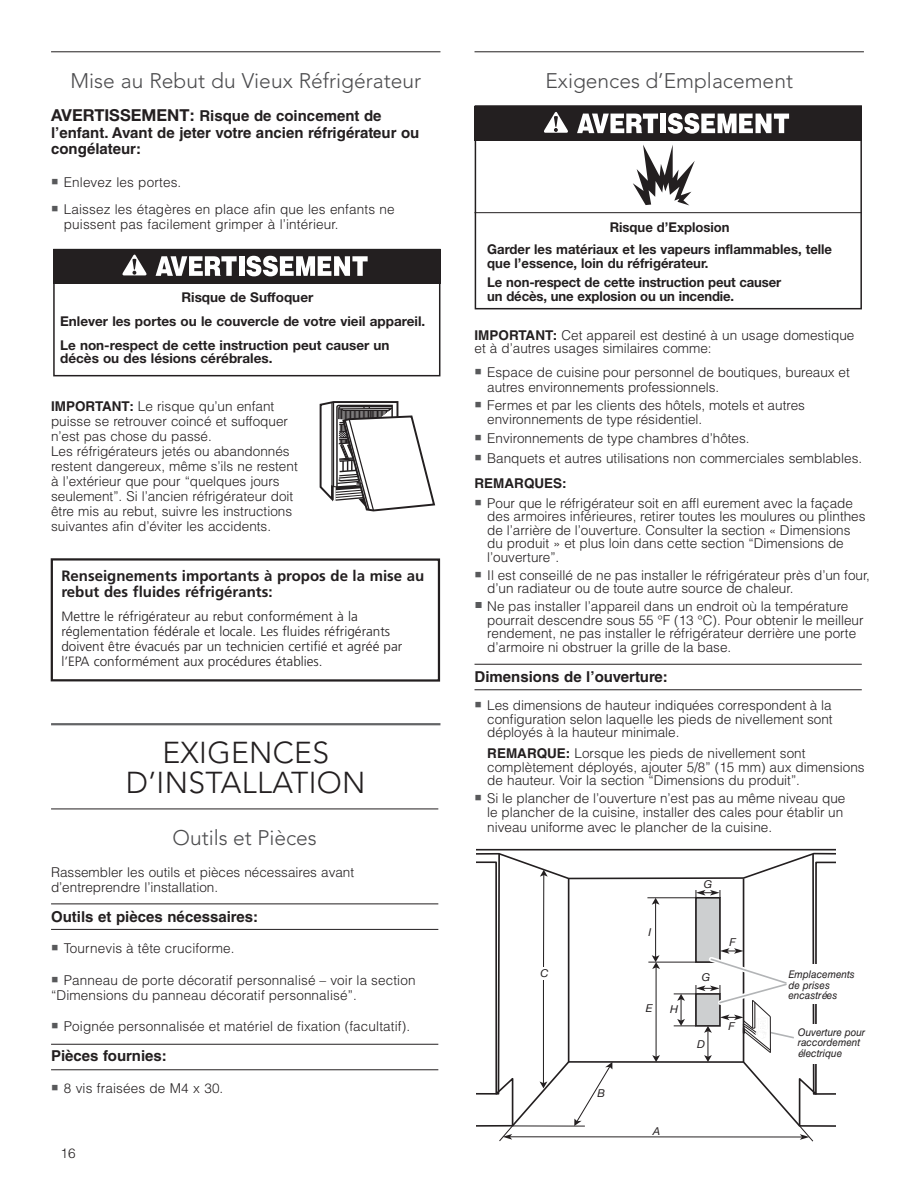
<style>
.page{position:relative;width:915px;height:1191px;background:#fff}
.page>*{position:absolute;margin:0;border:0;box-sizing:border-box;transform-origin:0 0}
.t1{font:300 30px/30px "Avenir";letter-spacing:.01em;color:#231f20;text-align:center}
.t2{font:300 21px "Avenir";color:#4c4c4e}
.t3{font:700 15px/16.5px "Helvetica LT Std";color:#231f20}
.t4{font:700 15px/16.5px "Frutiger";color:#231f20}
.t5{font:300 13.5px/13.5px "Helvetica LT Std";color:#231f20}
.t6{font:700 13.5px/24px "Helvetica Neue";color:#231f20}
.t7{font:300 13.5px/15px "Frutiger";color:#231f20}
.t8{font:italic 10.8px "Helvetica Neue";color:#231f20}
.t9{font:italic 10.5px/10.5px "Helvetica LT Std";color:#231f20;scale:.95 1}
.s1{font-family:"Helvetica Neue";font-size:16.5px}
.s2{font-size:16.5px}
.s3{font-family:"Carta";font-weight:400;color:#58595b}
.s4{font-weight:700}
.s5{font-family:"Carta";font-weight:400;font-size:15px;color:#58595b}
</style>
<div class="page">
<hr style="left:476px;top:849px;width:359px;height:1px;background:#231f20">
<svg style="left:476px;top:852px;width:359px;height:290px"></svg>
<div style="left:537px;top:968px;width:13px;height:10px;background:#fff"></div>
<div style="left:787px;top:964px;width:68px;height:39px;background:#fff"></div>
<div style="left:795px;top:1024px;width:68px;height:39px;background:#fff"></div>
<hr style="left:51px;top:723px;width:389px;height:2px;background:#636466">
<hr style="left:51px;top:51px;width:389px;height:1px;background:#231f20">
<hr style="left:474px;top:51px;width:389px;height:1px;background:#231f20">
<svg style="left:319px;top:401px;width:117px;height:111px"></svg>
<div style="left:51px;top:558px;width:389px;height:123px;border:2px solid #231f20"></div>
<hr style="left:51px;top:808px;width:387px;height:1px;background:#231f20">
<hr style="left:51px;top:1043px;width:387px;height:1px;background:#231f20">
<hr style="left:51px;top:903px;width:387px;height:1px;background:#231f20">
<hr style="left:51px;top:929px;width:387px;height:1px;background:#231f20">
<hr style="left:51px;top:1069px;width:387px;height:1px;background:#231f20">
<hr style="left:474px;top:664px;width:387px;height:1px;background:#231f20">
<hr style="left:474px;top:689px;width:387px;height:1px;background:#231f20">
<div style="left:53px;top:249px;width:387px;height:127px;border:2px solid #231f20"></div>
<div style="left:53px;top:249px;width:387px;height:34px;background:#231f20"></div>
<svg style="left:155px;top:256px;width:81px;height:20px"></svg>
<div style="left:239px;top:256px;width:5px;height:20px;background:#fff"></div>
<svg style="left:246px;top:256px;width:121px;height:20px"></svg>
<svg style="left:122px;top:254px;width:25px;height:21px"></svg>
<div style="left:474px;top:105px;width:387px;height:204px;border:2px solid #231f20"></div>
<hr style="left:474px;top:212px;width:387px;height:1px;background:#231f20">
<svg style="left:633px;top:145px;width:61px;height:60px"></svg>
<div style="left:474px;top:106px;width:387px;height:34px;background:#231f20"></div>
<svg style="left:577px;top:114px;width:81px;height:19px"></svg>
<div style="left:660px;top:114px;width:5px;height:19px;background:#fff"></div>
<svg style="left:667px;top:113px;width:121px;height:21px"></svg>
<svg style="left:544px;top:112px;width:24px;height:21px"></svg>
<h2 class="t2" style="left:70px;top:72px;width:352px">Mise au Rebut du Vieux Réfrigérateur</h2>
<p class="t3" style="left:51px;top:109px;width:370px"><span class="s1">AVERTISSEMENT</span><span class="s2">:</span> Risque de coincement de l’enfant. Avant de jeter votre ancien réfrigérateur ou congélateur:</p>
<p class="t5" style="left:51px;top:177px;width:132px"><span class="s3">-</span> Enlevez les portes.</p>
<p class="t5" style="left:64px;top:204px;width:332px;line-height:15px;text-indent:-13px"><span class="s3">-</span> Laissez les étagères en place afin que les enfants ne puissent pas facilement grimper à l’intérieur.</p>
<p class="t6" style="left:60px;top:286px;width:366px;text-indent:121px">Risque de Suffoquer<br>Enlever les portes ou le couvercle de votre vieil appareil.<br>Le non-respect de cette instruction peut causer un</p>
<p class="t6" style="left:60px;top:348px;width:214px">décès ou des lésions cérébrales.</p>
<p class="t5" style="left:51px;top:400px;width:248px;line-height:15px"><span class="s4">IMPORTANT:</span> Le risque qu’un enfant puisse se retrouver coincé et suffoquer n’est pas chose du passé.<br>Les réfrigérateurs jetés ou abandonnés restent dangereux, même s’ils ne restent à l’extérieur que pour “quelques jours seulement”. Si l’ancien réfrigérateur doit être mis au rebut, suivre les instructions suivantes afin d’éviter les accidents.</p>
<p class="t4" style="left:61px;top:568px;width:364px">Renseignements importants à propos de la mise au rebut des fluides réfrigérants:</p>
<p class="t7" style="left:61px;top:610px;width:342px">Mettre le réfrigérateur au rebut conformément à la réglementation fédérale et locale. Les fluides réfrigérants doivent être évacués par un technicien certifié et agréé par l’EPA conformément aux procédures établies.</p>
<h1 class="t1" style="left:126px;top:740px;width:241px">EXIGENCES<br>D’INSTALLATION</h1>
<h2 class="t2" style="left:172px;top:829px;width:146px">Outils et Pièces</h2>
<p class="t5" style="left:51px;top:866px;width:304px;line-height:15px">Rassembler les outils et pièces nécessaires avant d’entreprendre l’installation.</p>
<p class="t3" style="left:51px;top:910px;width:208px">Outils et pièces nécessaires:</p>
<p class="t5" style="left:51px;top:943px;width:185px"><span class="s3">-</span> Tournevis à tête cruciforme.</p>
<p class="t5" style="left:51px;top:974px;width:366px;line-height:15px"><span class="s3">-</span> Panneau de porte décoratif personnalisé – voir la section “Dimensions du panneau décoratif personnalisé”.</p>
<p class="t5" style="left:51px;top:1021px;width:360px"><span class="s3">-</span> Poignée personnalisée et matériel de fixation (facultatif).</p>
<p class="t3" style="left:51px;top:1049px;width:117px">Pièces fournies:</p>
<p class="t5" style="left:51px;top:1083px;width:174px"><span class="s3">-</span> 8 vis fraisées de M4 x 30.</p>
<p class="t5" style="left:60px;top:1148px;width:17px">16</p>
<h2 class="t2" style="left:545px;top:72px;width:249px">Exigences d’Emplacement</h2>
<p class="t6" style="left:487px;top:217px;width:346px;line-height:22.5px;text-indent:122px">Risque d’Explosion<br>Garder les matériaux et les vapeurs inflammables, telle</p>
<p class="t6" style="left:487px;top:254px;width:295px;line-height:19.5px">que l’essence, loin du réfrigérateur.<br>Le non-respect de cette instruction peut causer</p>
<p class="t6" style="left:487px;top:285px;width:248px">un décès, une explosion ou un incendie.</p>
<p class="t5" style="left:474px;top:330px;width:381px"><span class="s4">IMPORTANT:</span> Cet appareil est destiné à un usage domestique et à d’autres usages similaires comme:</p>
<p class="t5" style="left:487px;top:366px;width:364px;line-height:15px;text-indent:-13px"><span class="s3">-</span> Espace de cuisine pour personnel de boutiques, bureaux et autres environnements professionnels.</p>
<p class="t5" style="left:487px;top:400px;width:319px;text-indent:-13px"><span class="s3">-</span> Fermes et par les clients des hôtels, motels et autres environnements de type résidentiel.</p>
<p class="t5" style="left:474px;top:433px;width:276px"><span class="s3">-</span> Environnements de type chambres d’hôtes.</p>
<p class="t5" style="left:474px;top:447px;width:389px;line-height:25.5px"><span class="s3">-</span> Banquets et autres utilisations non commerciales semblables.<br><span class="s4">REMARQUES:</span></p>
<p class="t5" style="left:487px;top:498px;width:379px;text-indent:-13px"><span class="s3">-</span> Pour que le réfrigérateur soit en affl eurement avec la façade des armoires inférieures, retirer toutes les moulures ou plinthes de l’arrière de l’ouverture. Consulter la section « Dimensions du produit » et plus loin dans cette section “Dimensions de l’ouverture”.</p>
<p class="t5" style="left:487px;top:570px;width:384px;text-indent:-13px"><span class="s3">-</span> Il est conseillé de ne pas installer le réfrigérateur près d’un four, d’un radiateur ou de toute autre source de chaleur.</p>
<p class="t5" style="left:487px;top:601px;width:377px;text-indent:-13px"><span class="s5">-</span> Ne pas installer l’appareil dans un endroit où la température pourrait descendre sous 55 °F (13 °C). Pour obtenir le meilleur rendement, ne pas installer le réfrigérateur derrière une porte d’armoire ni obstruer la grille de la base.</p>
<p class="t3" style="left:474px;top:670px;width:195px">Dimensions de l’ouverture:</p>
<p class="t5" style="left:487px;top:700px;width:347px;text-align:justify;text-indent:-13px"><span class="s3">-</span> Les dimensions de hauteur indiquées correspondent à la configuration selon laquelle les pieds de nivellement sont déployés à la hauteur minimale.</p>
<p class="t5" style="left:487px;top:748px;width:379px"><span class="s4">REMARQUE:</span> Lorsque les pieds de nivellement sont complètement déployés, ajouter 5/8” (15 mm) aux dimensions de hauteur. Voir la section “Dimensions du produit”.</p>
<p class="t5" style="left:474px;top:793px;width:372px;text-align:right"><span class="s3">-</span> Si le plancher de l’ouverture n’est pas au même niveau que le plancher de la cuisine, installer des cales pour établir un</p>
<p class="t5" style="left:487px;top:822px;width:286px">niveau uniforme avec le plancher de la cuisine.</p>
<p class="t8" style="left:540px;top:966px;width:10px">C</p>
<p class="t8" style="left:597px;top:1087px;width:9px">B</p>
<p class="t8" style="left:648px;top:926px;width:4px">I</p>
<p class="t8" style="left:645px;top:1001px;width:8px">E</p>
<p class="t8" style="left:670px;top:1002px;width:10px">H</p>
<p class="t8" style="left:703px;top:877px;width:10px">G</p>
<p class="t8" style="left:701px;top:971px;width:10px">G</p>
<p class="t8" style="left:697px;top:1037px;width:9px">D</p>
<p class="t8" style="left:729px;top:935px;width:8px">F</p>
<p class="t8" style="left:728px;top:1020px;width:8px">F</p>
<p class="t8" style="left:652px;top:1124px;width:9px">A</p>
<p class="t9" style="left:788px;top:970px;width:72px">Emplacements de prises encastrées</p>
<p class="t9" style="left:797px;top:1028px;width:72px">Ouverture pour raccordement électrique</p>
</div>
